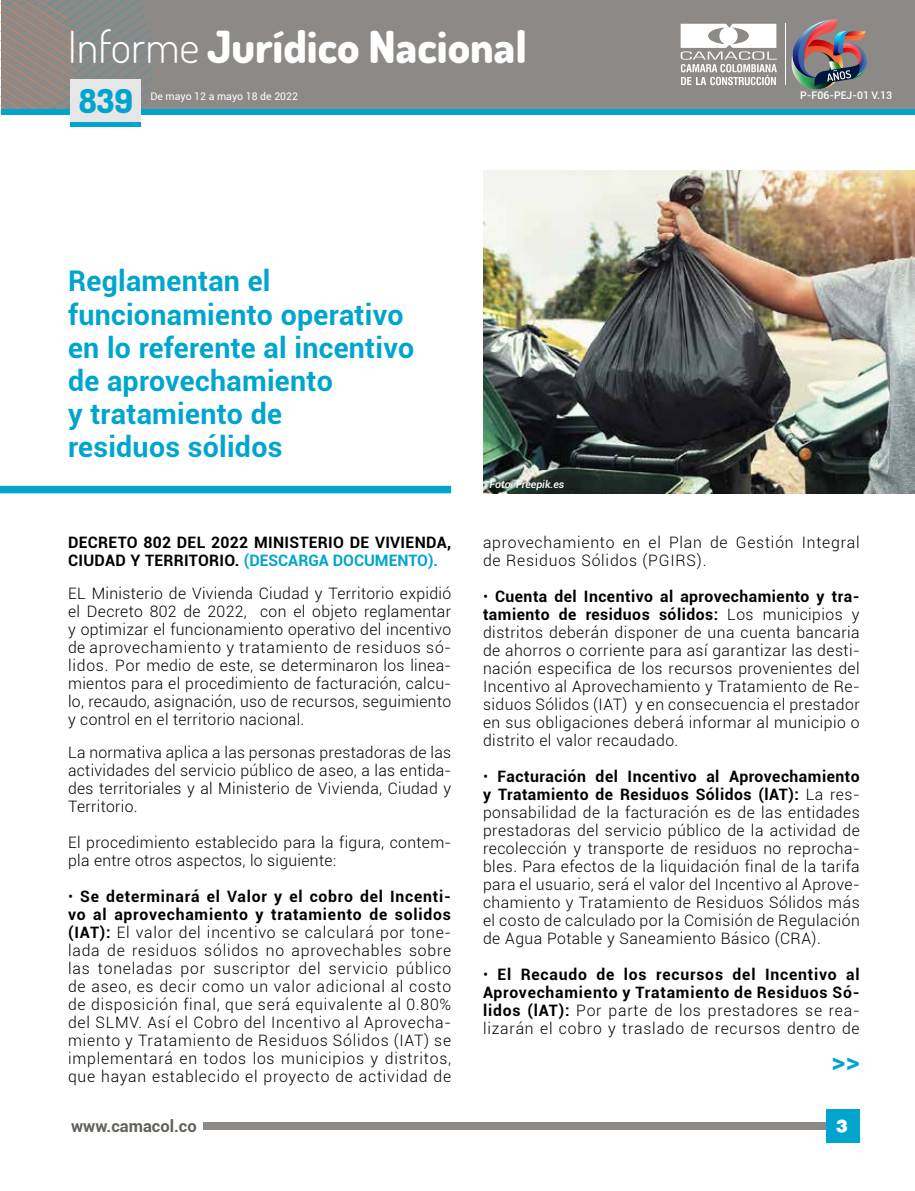
<style>
.page{position:relative;width:915px;height:1191px;background:#fff}
.page>*{position:absolute;margin:0;border:0;box-sizing:border-box;transform-origin:0 0}
.t1{font:800 44.25px "Dosis";color:#fff}
.t2{font:800 33px "Dosis";color:#00a5ce}
.t3{font:700 28.5px/33px "Roboto";letter-spacing:.01em;color:#00a5ce}
.t4{font:700 27px "Roboto";color:#00a5ce}
.t5{font:900 19.5px "Roboto";color:#fff}
.t6{font:900 19.5px "Helvetica";color:#fff}
.t7{font:700 16.5px "Roboto";color:#66605c}
.t8{font:300 15.75px/18px "Roboto";letter-spacing:.03em;color:#000;text-align:justify}
.t9{font:700 15.75px/18px "Roboto";letter-spacing:.02em;color:#000}
.t10{font:300 15.75px/18px "Roboto";letter-spacing:.05em;color:#000}
.t11{font:700 15.75px "Roboto";color:#00a5ce}
.t12{font:10.5px "Roboto";color:#fff}
.t13{font:500 10.5px "Roboto";color:#fff}
.t14{font:italic 500 10.5px "Roboto";color:#fff}
.s1{font-weight:300}
.s2{color:#00a5ce}
.s3{font-weight:700}
</style>
<div class="page">
<div style="left:203px;top:1122px;width:655px;height:7px;background:#8c8986"></div>
<div style="left:825px;top:1109px;width:33px;height:34px;background:#00a5ce"></div>
<div style="left:1px;top:0;width:913px;height:108px;background:#8c8986"></div>
<div style="left:1px;top:109px;width:913px;height:5px;background:#00a5ce"></div>
<svg style="left:1px;top:0;width:158px;height:109px"></svg>
<div style="left:70px;top:122px;width:70px;height:5px;background:#00a5ce"></div>
<div style="left:70px;top:79px;width:70px;height:43px;background:#e7e6e6"></div>
<img style="left:791px;top:19px;width:75px;height:70px">
<svg style="left:680px;top:24px;width:96px;height:61px"></svg>
<hr style="left:785px;top:24px;width:1px;height:61px;background:#fff">
<div style="left:0;top:486px;width:451px;height:7px;background:#00a5ce"></div>
<img style="left:483px;top:170px;width:431px;height:323px">
<h1 class="t1" style="left:68px;top:18px;width:460px"><span class="s1">Informe</span> Jurídico Nacional</h1>
<h2 class="t2" style="left:79px;top:80px;width:56px">839</h2>
<p class="t12" style="left:150px;top:89px;width:149px">De mayo 12 a mayo 18 de 2022</p>
<h3 class="t3" style="left:68px;top:264px;width:347px">Reglamentan el funcionamiento operativo en lo referente al incentivo de aprovechamiento<br>y tratamiento de<br>residuos sólidos</h3>
<p class="t14" style="left:489px;top:476px;width:76px">Foto: Freepik.es</p>
<p class="t13" style="left:800px;top:87px;width:93px">P-F06-PEJ-01 V.13</p>
<p class="t9" style="left:68px;top:532px;width:384px">Decreto 802 del 2022 Mi nisterio de Vivienda,<br>Ci udad y Territorio. <span class="s2">(Des</span></p>
<p class="t11" style="left:278px;top:549px;width:161px">carga Documento).</p>
<p class="t8" style="left:68px;top:583px;width:384px">EL Ministerio de Vivienda Ciudad y Territorio expidió el Decreto 802 de 2022, con el objeto reglamentar y optimizar el funcionamiento operativo del incentivo de aprovechamiento y tratamiento de residuos só&shy;lidos. Por medio de este, se determinaron los linea&shy;mientos para el procedimiento de facturación, calcu&shy;lo, recaudo, asignación, uso de recursos, seguimiento y control en el territorio nacional.</p>
<p class="t8" style="left:68px;top:742px;width:384px">La normativa aplica a las personas prestadoras de las actividades del servicio público de aseo, a las entida&shy;des territoriales y al Ministerio de Vivienda, Ciudad y Territorio.</p>
<p class="t8" style="left:68px;top:832px;width:384px">El procedimiento establecido para la figura, contem&shy;pla entre otros aspectos, lo siguiente:</p>
<p class="t8" style="left:68px;top:886px;width:384px">• <span class="s3">Se determinará el Valor y el cobro del Incenti&shy;vo al aprovechamiento y tratamiento de solidos (IAT):</span> El valor del incentivo se calculará por tone&shy;lada de residuos sólidos no aprovechables sobre las toneladas por suscriptor del servicio público de aseo, es decir como un valor adicional al costo de disposición final, que será equivalente al 0.80% del SLMV. Así el Cobro del Incentivo al Aprovecha&shy;miento y Tratamiento de Residuos Sólidos (IAT) se implementará en todos los municipios y distritos, que hayan establecido el proyecto de actividad de</p>
<p class="t10" style="left:483px;top:532px;width:378px">aprovechamiento en el Plan de Gestión Integral de Residuos Sólidos (PGIRS).</p>
<p class="t8" style="left:483px;top:586px;width:378px">• <span class="s3">Cuenta del Incentivo al aprovechamiento y tra&shy;tamiento de residuos sólidos:</span> Los municipios y distritos deberán disponer de una cuenta bancaria de ahorros o corriente para así garantizar las desti&shy;nación especifica de los recursos provenientes del Incentivo al Aprovechamiento y Tratamiento de Re&shy;siduos Sólidos (IAT) y en consecuencia el prestador en sus obligaciones deberá informar al municipio o distrito el valor recaudado.</p>
<p class="t8" style="left:483px;top:766px;width:378px">• <span class="s3">Facturación del Incentivo al Aprovechamiento y Tratamiento de Residuos Sólidos (lAT):</span> La res&shy;ponsabilidad de la facturación es de las entidades prestadoras del servicio público de la actividad de recolección y transporte de residuos no reprocha&shy;bles. Para efectos de la liquidación final de la tarifa para el usuario, será el valor del Incentivo al Aprove&shy;chamiento y Tratamiento de Residuos Sólidos más el costo de calculado por la Comisión de Regulación de Agua Potable y Saneamiento Básico (CRA).</p>
<p class="t9" style="left:483px;top:964px;width:378px;text-align:justify"><span class="s1">•</span> El Recaudo de los recursos del Incentivo al Aprovechamiento y Tratamiento de Residuos Só&shy;lidos (lAT): <span class="s1">Por parte de los prestadores se rea&shy;lizarán el cobro y traslado de recursos dentro de</span></p>
<h3 class="t4" style="left:831px;top:1042px;width:30px">&gt;&gt;</h3>
<p class="t7" style="left:71px;top:1114px;width:127px">www.camacol.co</p>
<p class="t5" style="left:836px;top:1114px;width:13px">1</p>
<p class="t6" style="left:836px;top:1118px;width:13px">3</p>
</div>
